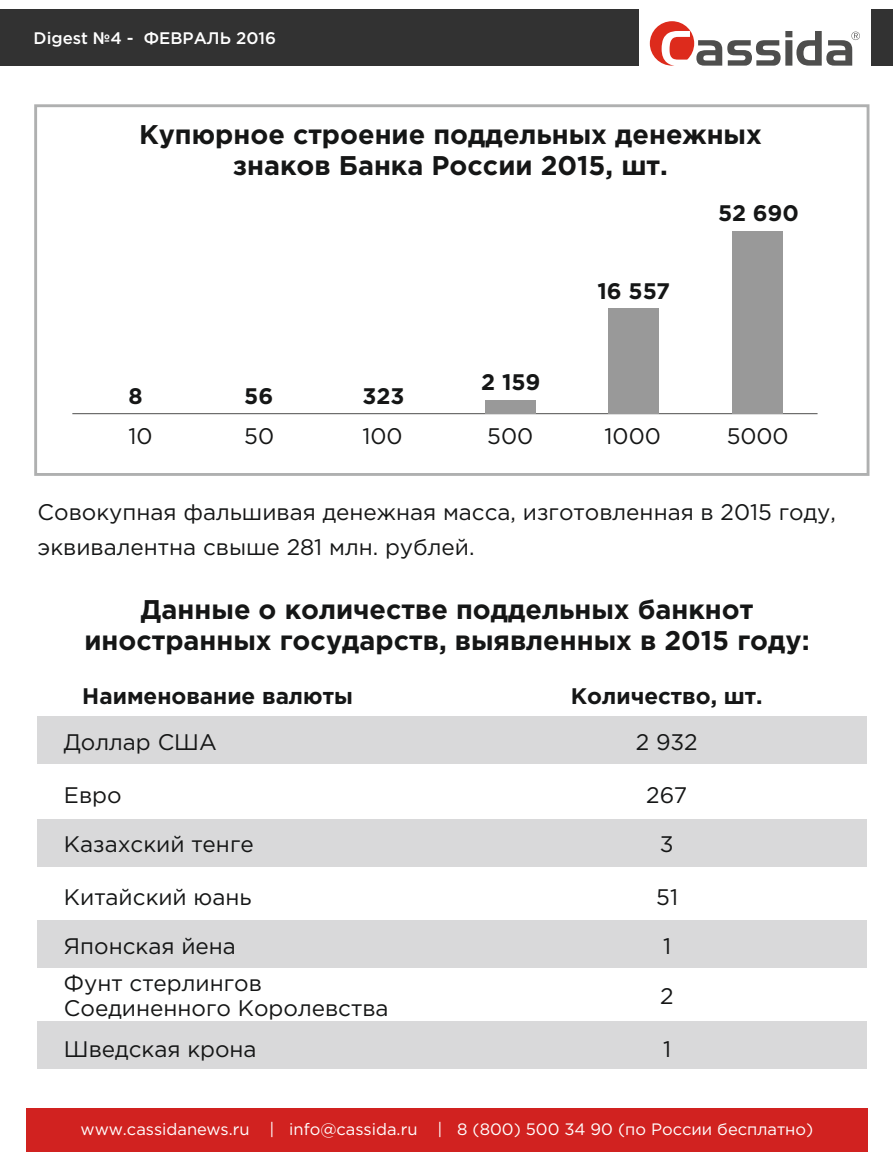
<style>
.page{position:relative;width:893px;height:1161px;background:#fff}
.page>*{position:absolute;margin:0;border:0;box-sizing:border-box;transform-origin:0 0}
.t1{font:700 27px/30.6px "Gotham Pro";color:#151616;text-align:center}
.t2{font:22.5px/48.6px "Gotham Pro";color:#151616}
.t3{font:700 22.5px "Gotham Pro";color:#151616}
.t4{font:500 16.8px "Gotham Pro";color:#fff}
.t5{font:16.5px "Gotham Pro";color:#fff}
</style>
<div class="page">
<div style="left:37px;top:716px;width:830px;height:48px;background:#d9d9da"></div>
<div style="left:37px;top:819px;width:830px;height:48px;background:#d9d9da"></div>
<div style="left:37px;top:920px;width:830px;height:48px;background:#d9d9da"></div>
<div style="left:37px;top:1021px;width:830px;height:47px;background:#d9d9da"></div>
<svg style="left:650px;top:21px;width:210px;height:45px"></svg>
<div style="left:0;top:9px;width:639px;height:57px;background:#323232"></div>
<div style="left:871px;top:9px;width:22px;height:57px;background:#323232"></div>
<div style="left:26px;top:1107px;width:841px;height:44px;background:#d12220"></div>
<hr style="left:72px;top:413px;width:745px;height:1px;background:#4e4e4d">
<div style="left:733px;top:231px;width:50px;height:183px;background:#999"></div>
<div style="left:608px;top:308px;width:50px;height:106px;background:#999"></div>
<div style="left:485px;top:400px;width:50px;height:14px;background:#999"></div>
<div style="left:34px;top:104px;width:835px;height:372px;border:3px solid #afb0b0"></div>
<p class="t4" style="left:34px;top:32px;width:244px">Digest №4 - ФЕВРАЛЬ 2016</p>
<p class="t1" style="left:139px;top:121px;width:624px">Купюрное строение поддельных денежных знаков Банка России 2015, шт.</p>
<p class="t3" style="left:718px;top:204px;width:82px">52 690</p>
<p class="t3" style="left:597px;top:283px;width:74px">16 557</p>
<p class="t3" style="left:481px;top:374px;width:61px">2 159</p>
<p class="t3" style="left:129px;top:387px;width:16px">8</p>
<p class="t3" style="left:244px;top:387px;width:31px">56</p>
<p class="t3" style="left:362px;top:387px;width:43px">323</p>
<p class="t2" style="left:129px;top:413px;width:26px">10</p>
<p class="t2" style="left:244px;top:413px;width:31px">50</p>
<p class="t2" style="left:362px;top:413px;width:42px">100</p>
<p class="t2" style="left:487px;top:413px;width:47px">500</p>
<p class="t2" style="left:604px;top:413px;width:58px">1000</p>
<p class="t2" style="left:727px;top:413px;width:64px">5000</p>
<p class="t2" style="left:38px;top:496px;width:800px;line-height:34.8px">Совокупная фальшивая денежная масса, изготовленная в 2015 году, эквивалентна свыше 281 млн. рублей.</p>
<p class="t1" style="left:84px;top:596px;width:727px">Данные о количестве поддельных банкнот иностранных государств, выявленных в 2015 году:</p>
<p class="t3" style="left:82px;top:688px;width:272px">Наименование валюты</p>
<p class="t2" style="left:64px;top:719px;width:154px">Доллар США</p>
<p class="t2" style="left:64px;top:772px;width:191px">Евро<br>Казахский тенге</p>
<p class="t2" style="left:64px;top:874px;width:189px">Китайский юань<br>Японская йена</p>
<p class="t2" style="left:64px;top:972px;width:326px;line-height:24.9px">Фунт стерлингов<br>Соединенного Королевства</p>
<p class="t2" style="left:64px;top:1026px;width:194px">Шведская крона</p>
<p class="t3" style="left:571px;top:688px;width:193px">Количество, шт.</p>
<p class="t2" style="left:636px;top:719px;width:63px">2 932</p>
<p class="t2" style="left:646px;top:772px;width:42px;text-align:center">267<br>3</p>
<p class="t2" style="left:656px;top:874px;width:23px;text-align:center">51<br>1</p>
<p class="t2" style="left:660px;top:973px;width:15px">2</p>
<p class="t2" style="left:663px;top:1026px;width:10px">1</p>
<p class="t5" style="left:81px;top:1123px;width:734px">www.cassidanews.ru | info@cassida.ru | 8 (800) 500 34 90 (по России бесплатно)</p>
</div>
